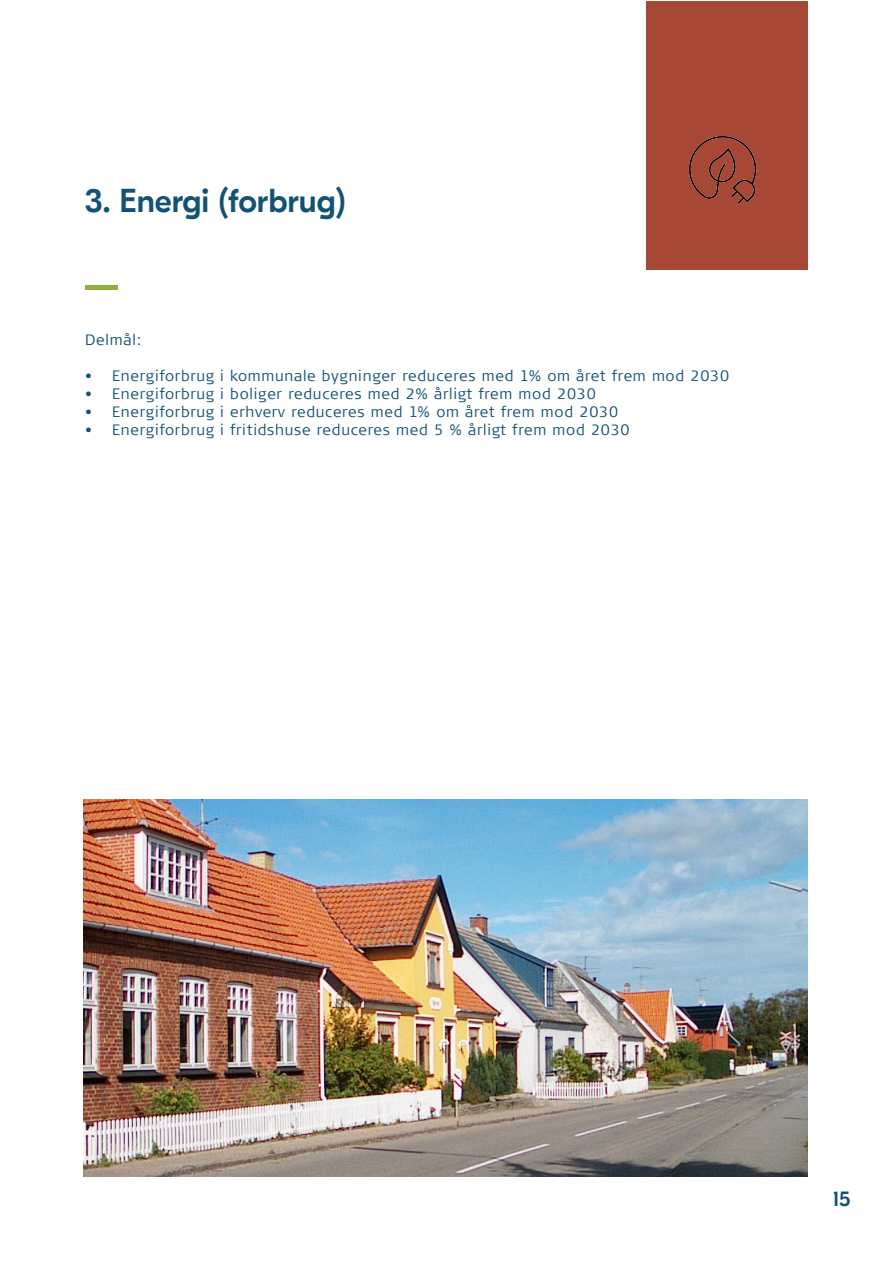
<style>
.page{position:relative;width:893px;height:1263px;background:#fff}
.page>*{position:absolute;margin:0;border:0;box-sizing:border-box;transform-origin:0 0}
.Overskrift_H2_-_Kapi{font:500 33px "GT Eesti Display";color:#135175}
.t1{font:500 21px "GT Eesti Display";color:#135175}
.t2{font:300 15px "Signa Column";letter-spacing:.05em;color:#135175}
</style>
<div class="page">
<div style="left:85px;top:285px;width:32px;height:5px;background:#90b03e"></div>
<div style="left:647px;top:2px;width:161px;height:268px;background:#a74736"></div>
<img style="left:688px;top:136px;width:69px;height:68px">
<img style="left:84px;top:799px;width:724px;height:377px">
<p class="Overskrift_H2_-_Kapi" style="left:85px;top:183px;width:262px">3. Energi (forbrug)</p>
<p class="t2" style="left:85px;top:331px;width:58px">Delmål:</p>
<p class="t2" style="left:85px;top:367px;width:646px">• Energiforbrug i kommunale bygninger reduceres med 1% om året frem mod 2030</p>
<p class="t2" style="left:85px;top:385px;width:512px">• Energiforbrug i boliger reduceres med 2% årligt frem mod 2030</p>
<p class="t2" style="left:85px;top:403px;width:535px">• Energiforbrug i erhverv reduceres med 1% om året frem mod 2030</p>
<p class="t2" style="left:85px;top:421px;width:546px">• Energiforbrug i fritidshuse reduceres med 5 % årligt frem mod 2030</p>
<h2 class="t1" style="left:833px;top:1188px;width:19px">15</h2>
</div>
